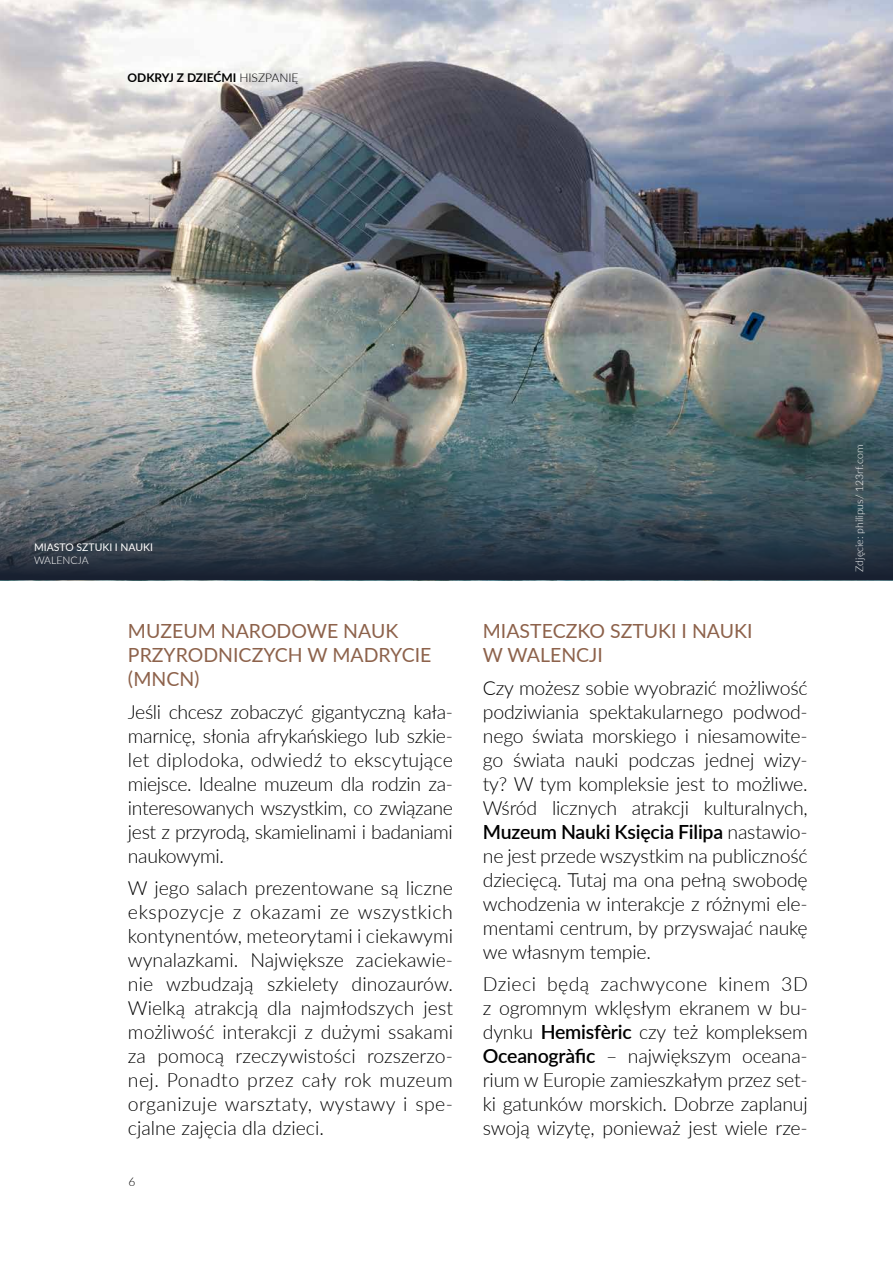
<style>
.page{position:relative;width:893px;height:1263px;background:#fff}
.page>*{position:absolute;margin:0;border:0;box-sizing:border-box;transform-origin:0 0}
.t1{font:300 19.5px/24px "Lato";letter-spacing:-.01em;color:#000;text-align:justify}
.t2{font:19.5px/24px "Lato";color:#8d624b}
.t3{font:700 12px "Lato";color:#000}
.t4{font:300 12px "Lato";color:#000}
.t5{font:300 10.5px "Lato";color:#fff}
.t6{font:10.5px "Lato";color:#fff}
.s1{font-weight:300}
.s2{font-weight:600}
</style>
<div class="page">
<img style="left:0;top:0;width:893px;height:334px">
<img style="left:0;top:334px;width:893px;height:246px">
<p class="t3" style="left:128px;top:69px;width:172px">ODKRYJ Z DZIEĆMI <span class="s1">HISZPANIĘ</span></p>
<p class="t6" style="left:34px;top:540px;width:121px">MIASTO SZTUKI I NAUKI</p>
<p class="t5" style="left:34px;top:553px;width:56px">WALENCJA</p>
<p class="t2" style="left:128px;top:618px;width:305px">MUZEUM NARODOWE NAUK<br>PRZYRODNICZYCH W MADRYCIE (MNCN)</p>
<p class="t1" style="left:128px;top:699px;width:326px">Jeśli chcesz zobaczyć gigantyczną kała&shy;marnicę, słonia afrykańskiego lub szkie&shy;let diplodoka, odwiedź to ekscytujące miejsce. Idealne muzeum dla rodzin za&shy;interesowanych wszystkim, co związane jest z przyrodą, skamielinami i badaniami naukowymi.</p>
<p class="t1" style="left:128px;top:875px;width:327px">W jego salach prezentowane są liczne ekspozycje z okazami ze wszystkich kontynentów, meteorytami i ciekawymi wynalazkami. Największe zaciekawie&shy;nie wzbudzają szkielety dinozaurów.<br>Wielką atrakcją dla najmłodszych jest możliwość interakcji z dużymi ssakami za pomocą rzeczywistości rozszerzo&shy;nej. Ponadto przez cały rok muzeum organizuje warsztaty, wystawy i spe&shy;cjalne zajęcia dla dzieci.</p>
<p class="t4" style="left:128px;top:1173px;width:8px">6</p>
<p class="t2" style="left:483px;top:618px;width:271px">MIASTECZKO SZTUKI I NAUKI<br>W WALENCJI</p>
<p class="t1" style="left:483px;top:675px;width:326px">Czy możesz sobie wyobrazić możliwość podziwiania spektakularnego podwod&shy;nego świata morskiego i niesamowite&shy;go świata nauki podczas jednej wizy&shy;ty? W tym kompleksie jest to możliwe.<br>Wśród licznych atrakcji kulturalnych, <span class="s2">Muzeum Nauki Księcia Filipa</span> nastawio&shy;ne jest przede wszystkim na publiczność dziecięcą. Tutaj ma ona pełną swobodę wchodzenia w interakcje z różnymi ele&shy;mentami centrum, by przyswajać naukę we własnym tempie.</p>
<p class="t1" style="left:483px;top:972px;width:326px">Dzieci będą zachwycone kinem 3D z ogromnym wklęsłym ekranem w bu&shy;dynku <span class="s2">Hemisfèric</span> czy też kompleksem <span class="s2">Oceanogràfic</span> – największym oceana&shy;rium w Europie zamieszkałym przez set&shy;ki gatunków morskich. Dobrze zaplanuj swoją wizytę, ponieważ jest wiele rze-</p>
<p class="t5" style="left:852px;top:571px;width:128px;rotate:-90deg">Zdjęcie: philipus/ 123rf.com</p>
</div>
